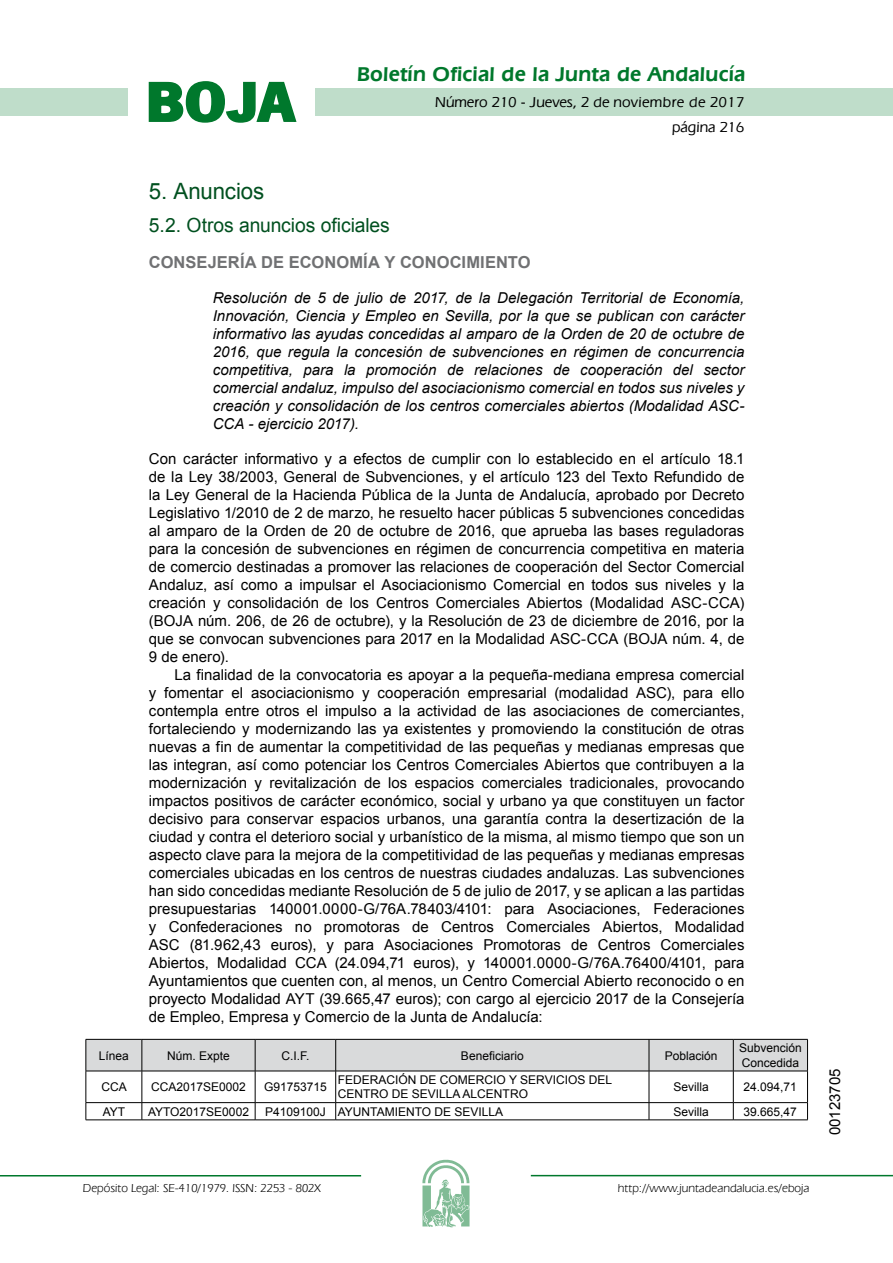
<style>
.page{position:relative;width:893px;height:1263px;background:#fff}
.page>*{position:absolute;margin:0;border:0;box-sizing:border-box;transform-origin:0 0}
.t1{font:700 57.75px "News Got T";color:#00782c;scale:1.14 1}
.t2{font:22.5px "Arial";letter-spacing:-.005em;color:#00501f}
.t3{font:600 21px "Eras IT Cby BT";letter-spacing:.01em;color:#00782c}
.t4{font:19.5px "Arial";letter-spacing:-.005em;color:#00501f}
.t5{font:700 16.5px "Arial";letter-spacing:.005em;color:#707173}
.t6{font:15px/18px "Arial";color:#000;text-align:justify}
.t7{font:italic 15px/18px "Arial";color:#000;text-align:justify}
.t8{font:500 15px/24.5px "Eras IT Cby BT";color:#000;text-align:right}
.t9{font:12px/14.4px "Arial";color:#000}
.t10{font:12px "Eras IT Cby BT";color:#000}
</style>
<div class="page">
<div style="left:315px;top:88px;width:577px;height:28px;background:#bfddca"></div>
<div style="left:0;top:88px;width:128px;height:28px;background:#bfddca"></div>
<hr style="left:0;top:1175px;width:361px;height:2px;background:#00782c">
<svg style="left:422px;top:1159px;width:47px;height:68px"></svg>
<hr style="left:531px;top:1175px;width:361px;height:1px;background:#00782c">
<svg style="left:148px;top:81px;width:149px;height:42px"></svg>
<div style="left:87px;top:1040px;width:720px;height:31px;background:#d9dadb"></div>
<hr style="left:86px;top:1039px;width:56px;height:1px;background:#000">
<hr style="left:86px;top:1040px;width:1px;height:31px;background:#000">
<hr style="left:142px;top:1039px;width:113px;height:1px;background:#000">
<hr style="left:142px;top:1040px;width:1px;height:31px;background:#000">
<hr style="left:255px;top:1039px;width:81px;height:1px;background:#000">
<hr style="left:255px;top:1040px;width:1px;height:31px;background:#000">
<hr style="left:336px;top:1039px;width:313px;height:1px;background:#000">
<hr style="left:335px;top:1040px;width:1px;height:31px;background:#000">
<hr style="left:649px;top:1039px;width:84px;height:1px;background:#000">
<hr style="left:648px;top:1040px;width:1px;height:31px;background:#000">
<hr style="left:733px;top:1039px;width:74px;height:1px;background:#000">
<hr style="left:733px;top:1040px;width:1px;height:31px;background:#000">
<hr style="left:807px;top:1040px;width:1px;height:31px;background:#000">
<hr style="left:86px;top:1071px;width:56px;height:1px;background:#000">
<hr style="left:86px;top:1071px;width:1px;height:31px;background:#000">
<hr style="left:142px;top:1071px;width:113px;height:1px;background:#000">
<hr style="left:142px;top:1071px;width:1px;height:31px;background:#000">
<hr style="left:255px;top:1071px;width:81px;height:1px;background:#000">
<hr style="left:255px;top:1071px;width:1px;height:31px;background:#000">
<hr style="left:336px;top:1071px;width:313px;height:1px;background:#000">
<hr style="left:335px;top:1071px;width:1px;height:31px;background:#000">
<hr style="left:649px;top:1071px;width:84px;height:1px;background:#000">
<hr style="left:648px;top:1071px;width:1px;height:31px;background:#000">
<hr style="left:733px;top:1071px;width:74px;height:1px;background:#000">
<hr style="left:733px;top:1071px;width:1px;height:31px;background:#000">
<hr style="left:807px;top:1071px;width:1px;height:31px;background:#000">
<hr style="left:86px;top:1102px;width:56px;height:1px;background:#000">
<svg style="left:86px;top:1103px;width:1px;height:17px"></svg>
<hr style="left:142px;top:1102px;width:113px;height:1px;background:#000">
<svg style="left:142px;top:1103px;width:1px;height:17px"></svg>
<hr style="left:255px;top:1102px;width:81px;height:1px;background:#000">
<svg style="left:255px;top:1103px;width:1px;height:17px"></svg>
<hr style="left:336px;top:1102px;width:313px;height:1px;background:#000">
<svg style="left:335px;top:1103px;width:1px;height:17px"></svg>
<hr style="left:649px;top:1102px;width:84px;height:1px;background:#000">
<svg style="left:648px;top:1103px;width:1px;height:17px"></svg>
<hr style="left:733px;top:1102px;width:74px;height:1px;background:#000">
<svg style="left:733px;top:1103px;width:1px;height:17px"></svg>
<svg style="left:807px;top:1103px;width:1px;height:17px"></svg>
<hr style="left:86px;top:1120px;width:56px;height:1px;background:#000">
<hr style="left:142px;top:1120px;width:113px;height:1px;background:#000">
<hr style="left:255px;top:1120px;width:81px;height:1px;background:#000">
<hr style="left:336px;top:1120px;width:313px;height:1px;background:#000">
<hr style="left:649px;top:1120px;width:84px;height:1px;background:#000">
<hr style="left:733px;top:1120px;width:74px;height:1px;background:#000">
<h1 class="t1" style="left:145px;top:68px;width:133px">BOJA</h1>
<h3 class="t3" style="left:357px;top:62px;width:390px">Boletín Oficial de la Junta de Andalucía</h3>
<p class="t8" style="left:435px;top:90px;width:311px">Número 210 - Jueves, 2 de noviembre de 2017 página 216</p>
<h2 class="t2" style="left:149px;top:177px;width:117px">5. Anuncios</h2>
<h3 class="t4" style="left:149px;top:212px;width:242px">5.2. Otros anuncios oficiales</h3>
<p class="t5" style="left:149px;top:251px;width:383px">CONSEJERÍA DE ECONOMÍA Y CONOCIMIENTO</p>
<p class="t7" style="left:213px;top:289px;width:533px">Resolución de 5 de julio de 2017, de la Delegación Territorial de Economía, Innovación, Ciencia y Empleo en Sevilla, por la que se publican con carácter informativo las ayudas concedidas al amparo de la Orden de 20 de octubre de 2016, que regula la concesión de subvenciones en régimen de concurrencia competitiva, para la promoción de relaciones de cooperación del sector comercial andaluz, impulso del asociacionismo comercial en todos sus niveles y creación y consolidación de los centros comerciales abiertos (Modalidad ASC-CCA - ejercicio 2017).</p>
<p class="t6" style="left:149px;top:450px;width:597px">Con carácter informativo y a efectos de cumplir con lo establecido en el artículo 18.1 de la Ley 38/2003, General de Subvenciones, y el artículo 123 del Texto Refundido de la Ley General de la Hacienda Pública de la Junta de Andalucía, aprobado por Decreto Legislativo 1/2010 de 2 de marzo, he resuelto hacer públicas 5 subvenciones concedidas al amparo de la Orden de 20 de octubre de 2016, que aprueba las bases reguladoras para la concesión de subvenciones en régimen de concurrencia competitiva en materia de comercio destinadas a promover las relaciones de cooperación del Sector Comercial Andaluz, así como a impulsar el Asociacionismo Comercial en todos sus niveles y la creación y consolidación de los Centros Comerciales Abiertos (Modalidad ASC-CCA) (BOJA núm. 206, de 26 de octubre), y la Resolución de 23 de diciembre de 2016, por la que se convocan subvenciones para 2017 en la Modalidad ASC-CCA (BOJA núm. 4, de 9 de enero).</p>
<p class="t6" style="left:149px;top:666px;width:597px;text-indent:26px">La finalidad de la convocatoria es apoyar a la pequeña-mediana empresa comercial y fomentar el asociacionismo y cooperación empresarial (modalidad ASC), para ello contempla entre otros el impulso a la actividad de las asociaciones de comerciantes, fortaleciendo y modernizando las ya existentes y promoviendo la constitución de otras nuevas a fin de aumentar la competitividad de las pequeñas y medianas empresas que las integran, así como potenciar los Centros Comerciales Abiertos que contribuyen a la modernización y revitalización de los espacios comerciales tradicionales, provocando impactos positivos de carácter económico, social y urbano ya que constituyen un factor decisivo para conservar espacios urbanos, una garantía contra la desertización de la ciudad y contra el deterioro social y urbanístico de la misma, al mismo tiempo que son un aspecto clave para la mejora de la competitividad de las pequeñas y medianas empresas comerciales ubicadas en los centros de nuestras ciudades andaluzas. Las subvenciones han sido concedidas mediante Resolución de 5 de julio de 2017, y se aplican a las partidas presupuestarias 140001.0000-G/76A.78403/4101: para Asociaciones, Federaciones y Confederaciones no promotoras de Centros Comerciales Abiertos, Modalidad ASC (81.962,43 euros), y para Asociaciones Promotoras de Centros Comerciales Abiertos, Modalidad CCA (24.094,71 euros), y 140001.0000-G/76A.76400/4101, para Ayuntamientos que cuenten con, al menos, un Centro Comercial Abierto reconocido o en proyecto Modalidad AYT (39.665,47 euros); con cargo al ejercicio 2017 de la Consejería de Empleo, Empresa y Comercio de la Junta de Andalucía:</p>
<p class="t9" style="left:99px;top:1048px;width:32px">Línea</p>
<p class="t9" style="left:167px;top:1048px;width:64px">Núm. Expte</p>
<p class="t9" style="left:281px;top:1048px;width:30px">C.I.F.</p>
<p class="t9" style="left:461px;top:1048px;width:64px">Beneficiario</p>
<p class="t9" style="left:664px;top:1048px;width:54px">Población</p>
<p class="t9" style="left:739px;top:1041px;width:64px">Subvención<br>Concedida</p>
<p class="t9" style="left:101px;top:1080px;width:27px">CCA</p>
<p class="t9" style="left:151px;top:1080px;width:96px">CCA2017SE0002</p>
<p class="t9" style="left:264px;top:1080px;width:64px">G91753715</p>
<p class="t9" style="left:338px;top:1073px;width:276px">FEDERACIÓN DE COMERCIO Y SERVICIOS DEL<br>CENTRO DE SEVILLA ALCENTRO</p>
<p class="t9" style="left:673px;top:1080px;width:37px">Sevilla</p>
<p class="t9" style="left:743px;top:1080px;width:55px">24.094,71</p>
<p class="t9" style="left:103px;top:1104px;width:24px">AYT</p>
<p class="t9" style="left:148px;top:1104px;width:102px">AYTO2017SE0002</p>
<p class="t9" style="left:265px;top:1104px;width:240px">P4109100J AYUNTAMIENTO DE SEVILLA</p>
<p class="t9" style="left:673px;top:1104px;width:37px">Sevilla</p>
<p class="t9" style="left:743px;top:1104px;width:55px">39.665,47</p>
<p class="t10" style="left:83px;top:1181px;width:239px">Depósito Legal: SE-410/1979. ISSN: 2253 - 802X</p>
<p class="t10" style="left:618px;top:1181px;width:193px">http://www.juntadeandalucia.es/eboja</p>
<p class="t6" style="left:826px;top:1135px;width:68px;rotate:-90deg">00123705</p>
</div>
